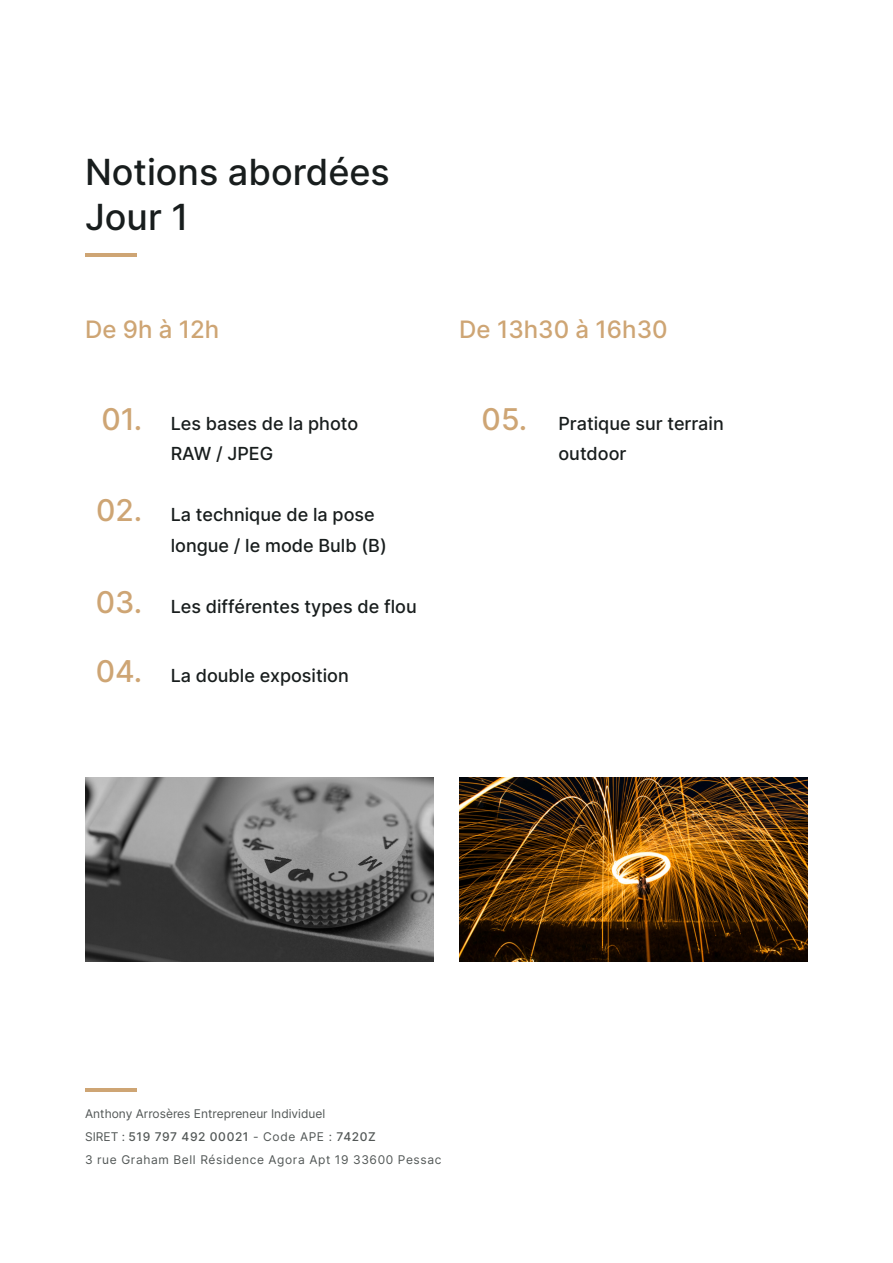
<style>
.page{position:relative;width:893px;height:1263px;background:#fff}
.page>*{position:absolute;margin:0;border:0;box-sizing:border-box;transform-origin:0 0}
.t1{font:500 36px/45.9px "Inter";color:#181d1d}
.t2{font:500 30px "Inter";color:#cea574}
.t3{font:500 24px "Inter";color:#cea574}
.t4{font:500 18px/30.6px "Inter";color:#181d1d}
.t5{font:12px/23px "Inter";letter-spacing:.03em;color:#525756}
.s1{font-size:30px;color:#cea574}
.s2{font-weight:500}
</style>
<div class="page">
<hr style="left:85px;top:253px;width:51px;height:4px;background:#cea574">
<hr style="left:85px;top:1088px;width:51px;height:4px;background:#cea574">
<img style="left:85px;top:778px;width:349px;height:183px">
<img style="left:459px;top:777px;width:349px;height:184px">
<h1 class="t1" style="left:85px;top:148px;width:306px">Notions abordées<br>Jour 1</h1>
<h3 class="t3" style="left:85px;top:314px;width:136px">De 9h à 12h</h3>
<h3 class="t3" style="left:459px;top:314px;width:210px">De 13h30 à 16h30</h3>
<h2 class="t2" style="left:102px;top:400px;width:42px">01.</h2>
<h2 class="t2" style="left:96px;top:492px;width:48px">02.</h2>
<p class="t4" style="left:171px;top:408px;width:189px">Les bases de la photo<br>RAW / JPEG</p>
<p class="t4" style="left:171px;top:499px;width:218px">La technique de la pose longue / le mode Bulb (B)</p>
<p class="t4" style="left:96px;top:591px;width:322px"><span class="s1">03.</span> Les différentes types de flou</p>
<p class="t4" style="left:96px;top:660px;width:255px"><span class="s1">04.</span> La double exposition</p>
<h2 class="t2" style="left:482px;top:400px;width:47px">05.</h2>
<p class="t4" style="left:558px;top:408px;width:167px">Pratique sur terrain outdoor</p>
<p class="t5" style="left:85px;top:1102px;width:358px">Anthony Arrosères Entrepreneur Individuel<br>SIRET : <span class="s2">519 797 492 00021</span> - Code APE : <span class="s2">7420Z<br></span>3 rue Graham Bell Résidence Agora Apt 19 33600 Pessac</p>
</div>
